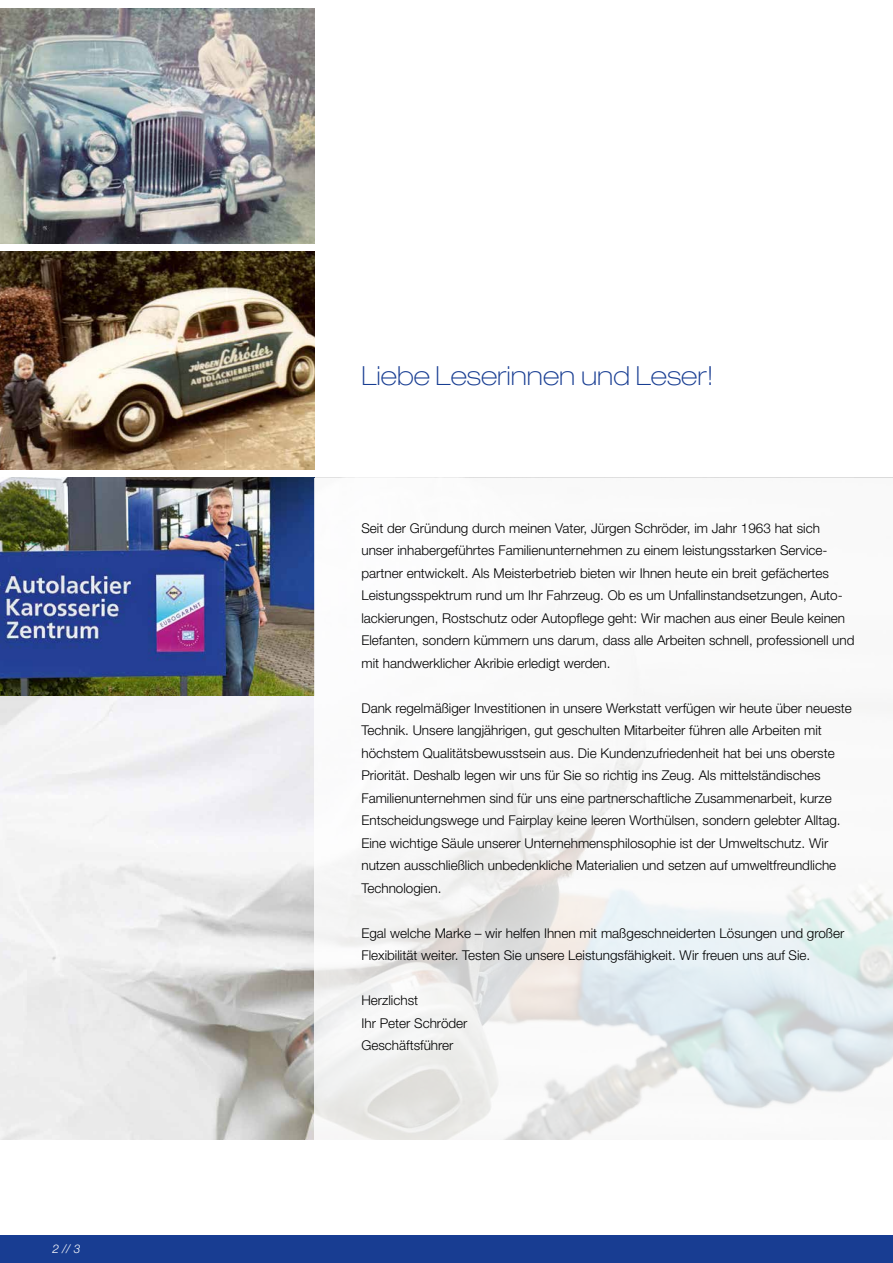
<style>
.page{position:relative;width:893px;height:1263px;background:#fff}
.page>*{position:absolute;margin:0;border:0;box-sizing:border-box;transform-origin:0 0}
.t1{font:100 expanded 26.4px "Helvetica Neue LT Std";color:#183d92}
.t2{font:300 13.5px/22.5px "Helvetica Neue LT Std";color:#000}
.t3{font:italic 300 12px "Helvetica Neue LT Std";color:#fff}
</style>
<div class="page">
<img style="left:0;top:695px;width:315px;height:445px">
<img style="left:1px;top:252px;width:314px;height:217px">
<img style="left:0;top:478px;width:315px;height:217px">
<img style="left:0;top:9px;width:315px;height:234px">
<svg style="left:315px;top:698px;width:578px;height:442px;fill:#f6f6f7"></svg>
<div style="left:0;top:1235px;width:893px;height:28px;background:#183d92"></div>
<p class="t3" style="left:52px;top:1242px;width:30px">2 // 3</p>
<h1 class="t1" style="left:361px;top:359px;width:353px">Liebe Leserinnen und Leser!</h1>
<p class="t2" style="left:361px;top:516px;width:495px">Seit der Gründung durch meinen Vater, Jürgen Schröder, im Jahr 1963 hat sich unser inhabergeführtes Familienunternehmen zu einem leistungsstarken Service&shy;partner entwickelt. Als Meisterbetrieb bieten wir Ihnen heute ein breit gefächertes Leistungsspektrum rund um Ihr Fahrzeug. Ob es um Unfallinstandsetzungen, Auto&shy;lackierungen, Rostschutz oder Autopflege geht: Wir machen aus einer Beule keinen Elefanten, sondern kümmern uns darum, dass alle Arbeiten schnell, professionell und mit handwerklicher Akribie erledigt werden.</p>
<p class="t2" style="left:361px;top:696px;width:492px">Dank regelmäßiger Investitionen in unsere Werkstatt verfügen wir heute über neueste Technik. Unsere langjährigen, gut geschulten Mitarbeiter führen alle Arbeiten mit höchstem Qualitätsbewusstsein aus. Die Kundenzufriedenheit hat bei uns oberste Priorität. Deshalb legen wir uns für Sie so richtig ins Zeug. Als mittelständisches Familienunternehmen sind für uns eine partnerschaftliche Zusammenarbeit, kurze Entscheidungswege und Fairplay keine leeren Worthülsen, sondern gelebter Alltag.<br>Eine wichtige Säule unserer Unternehmensphilosophie ist der Umweltschutz. Wir nutzen ausschließlich unbedenkliche Materialien und setzen auf umweltfreundliche Technologien.</p>
<p class="t2" style="left:361px;top:921px;width:484px">Egal welche Marke – wir helfen Ihnen mit maßgeschneiderten Lösungen und großer<br>Flexibilität weiter. Testen Sie unsere Leistungsfähigkeit. Wir freuen uns auf Sie.</p>
<p class="t2" style="left:361px;top:989px;width:108px">Herzlichst<br>Ihr Peter Schröder<br>Geschäftsführer</p>
</div>
